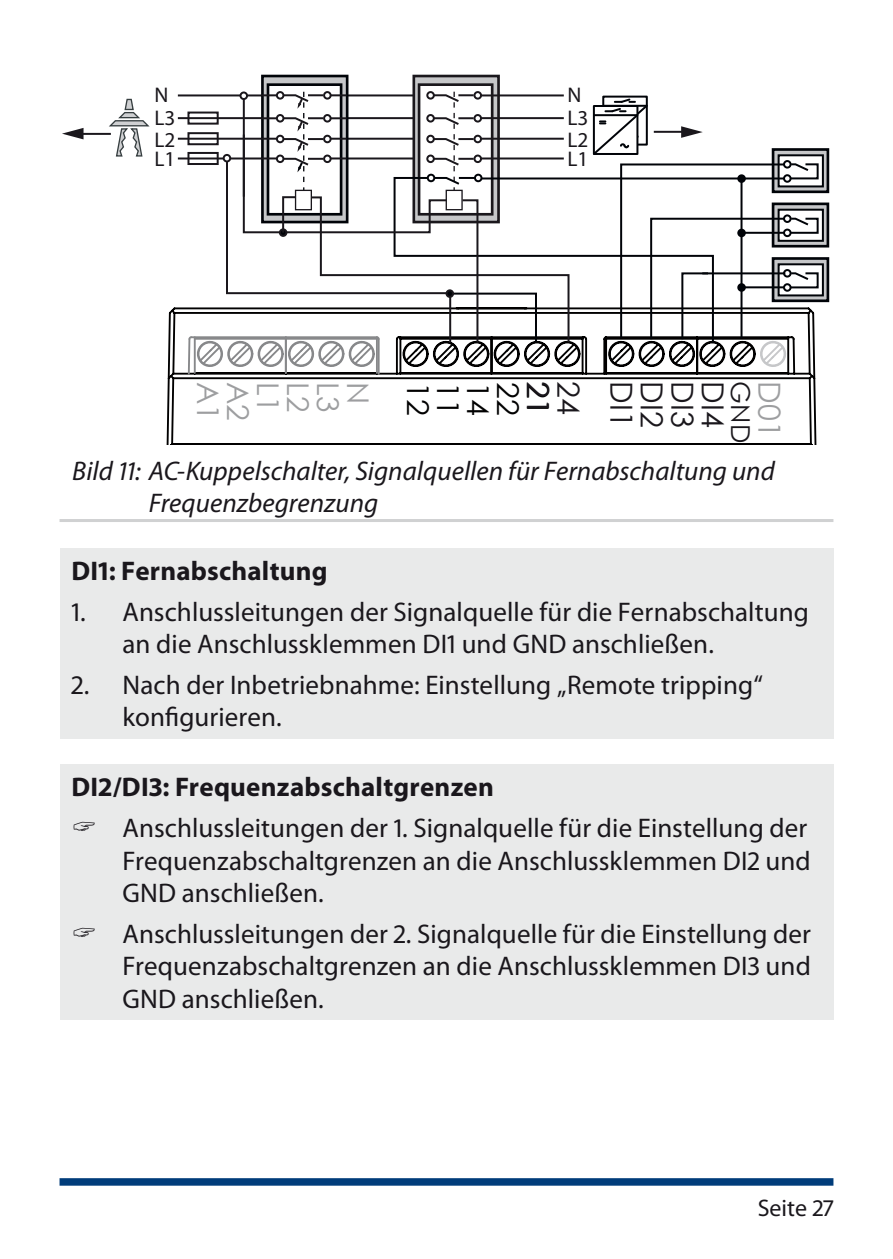
<style>
.page{position:relative;width:893px;height:1259px;background:#fff}
.page>*{position:absolute;margin:0;border:0;box-sizing:border-box;transform-origin:0 0}
.t1{font:30.3px "Century Gothic";color:#1a171c}
.t2{font:30.3px "Century Gothic";color:#9d9ea0}
.t3{font:30px "Century Gothic";color:#9d9ea0}
.t4{font:30px "Century Gothic";color:#010000}
.t5{font:27px/32.4px "Myriad Pro";letter-spacing:.005em;color:#1a171c}
.t6{font:italic 27px/32.4px "Myriad Pro";color:#1a171c}
.t7{font:700 27px "Myriad Pro";letter-spacing:.01em;color:#1a171c}
.t8{font:26.1px "Century Gothic";color:#1a171c}
.t9{font:24px "Myriad Pro";color:#1a171c}
.t10{font:21.3px "Myriad Pro";color:#1a171c}
</style>
<div class="page">
<div style="left:60px;top:1178px;width:773px;height:7px;background:#003c7a"></div>
<hr style="left:60px;top:519px;width:773px;height:3px;background:#d0d1d2">
<svg style="left:166px;top:307px;width:651px;height:138px"></svg>
<hr style="left:178px;top:157px;width:286px;height:2px;background:#1a171c">
<hr style="left:178px;top:138px;width:286px;height:2px;background:#1a171c">
<hr style="left:178px;top:117px;width:286px;height:2px;background:#1a171c">
<hr style="left:178px;top:94px;width:286px;height:2px;background:#1a171c">
<hr style="left:80px;top:133px;width:31px;height:2px;background:#1a171c">
<svg style="left:62px;top:128px;width:22px;height:11px"></svg>
<div style="left:602px;top:96px;width:46px;height:50px;border:2px solid #000308"></div>
<svg style="left:107px;top:98px;width:43px;height:59px"></svg>
<div style="left:262px;top:76px;width:85px;height:146px;background:#c6c7c9"></div>
<div style="left:261px;top:75px;width:87px;height:148px;border:3px solid #000308"></div>
<div style="left:414px;top:76px;width:85px;height:146px;background:#c6c7c9"></div>
<div style="left:412px;top:75px;width:88px;height:148px;border:3px solid #1a171c"></div>
<div style="left:268px;top:85px;width:73px;height:129px;background:#fff"></div>
<div style="left:267px;top:83px;width:75px;height:133px;border:3px solid #000308"></div>
<div style="left:419px;top:85px;width:73px;height:129px;background:#fff"></div>
<div style="left:418px;top:83px;width:75px;height:133px;border:3px solid #1a171c"></div>
<div style="left:276px;top:91px;width:8px;height:9px;border:2px solid #1a171c;border-radius:50%"></div>
<div style="left:323px;top:91px;width:9px;height:9px;border:2px solid #1a171c;border-radius:50%"></div>
<div style="left:426px;top:91px;width:9px;height:9px;border:2px solid #1a171c;border-radius:50%"></div>
<div style="left:473px;top:91px;width:9px;height:9px;border:2px solid #1a171c;border-radius:50%"></div>
<div style="left:773px;top:149px;width:55px;height:43px;background:#c6c7c9"></div>
<div style="left:772px;top:148px;width:57px;height:45px;border:3px solid #000308"></div>
<div style="left:779px;top:155px;width:44px;height:31px;background:#fff"></div>
<div style="left:778px;top:154px;width:46px;height:33px;border:2px solid #000308"></div>
<div style="left:773px;top:204px;width:55px;height:42px;background:#c6c7c9"></div>
<div style="left:772px;top:202px;width:57px;height:45px;border:3px solid #000308"></div>
<div style="left:779px;top:210px;width:44px;height:31px;background:#fff"></div>
<div style="left:778px;top:209px;width:46px;height:33px;border:2px solid #000308"></div>
<div style="left:773px;top:258px;width:55px;height:43px;background:#c6c7c9"></div>
<div style="left:772px;top:257px;width:57px;height:45px;border:3px solid #000308"></div>
<div style="left:779px;top:264px;width:44px;height:31px;background:#fff"></div>
<div style="left:778px;top:263px;width:46px;height:33px;border:2px solid #000308"></div>
<svg style="left:570px;top:177px;width:21px;height:168px"></svg>
<hr style="left:188px;top:339px;width:2px;height:35px;background:#87888a">
<hr style="left:378px;top:339px;width:2px;height:35px;background:#87888a">
<hr style="left:194px;top:339px;width:2px;height:34px;background:#87888a">
<hr style="left:376px;top:339px;width:2px;height:34px;background:#87888a">
<hr style="left:285px;top:339px;width:2px;height:34px;background:#87888a">
<svg style="left:591px;top:97px;width:229px;height:271px"></svg>
<div style="left:239px;top:91px;width:9px;height:9px;border:2px solid #1a171c;border-radius:50%"></div>
<svg style="left:187px;top:92px;width:383px;height:276px"></svg>
<div style="left:60px;top:547px;width:773px;height:191px;background:#e9eaea"></div>
<div style="left:60px;top:764px;width:773px;height:255px;background:#e9eaea"></div>
<p class="t10" style="left:154px;top:82px;width:15px">N</p>
<p class="t10" style="left:567px;top:82px;width:15px">N</p>
<p class="t10" style="left:154px;top:104px;width:22px">L3</p>
<p class="t10" style="left:567px;top:104px;width:22px">L3</p>
<p class="t10" style="left:154px;top:127px;width:22px">L2</p>
<p class="t10" style="left:567px;top:127px;width:22px">L2</p>
<p class="t10" style="left:154px;top:145px;width:22px">L1</p>
<p class="t10" style="left:567px;top:145px;width:22px">L1</p>
<p class="t3" style="left:229px;top:382px;width:40px;rotate:90deg">A1</p>
<p class="t3" style="left:259px;top:382px;width:40px;rotate:90deg">A2</p>
<p class="t3" style="left:289px;top:382px;width:31px;rotate:90deg">L1</p>
<p class="t3" style="left:319px;top:382px;width:31px;rotate:90deg">L2</p>
<p class="t3" style="left:349px;top:382px;width:31px;rotate:90deg">L3</p>
<p class="t3" style="left:379px;top:382px;width:24px;rotate:90deg">N</p>
<p class="t4" style="left:439px;top:382px;width:35px;rotate:90deg">12</p>
<p class="t4" style="left:469px;top:382px;width:35px;rotate:90deg">11</p>
<p class="t4" style="left:499px;top:382px;width:35px;rotate:90deg">14</p>
<p class="t4" style="left:529px;top:382px;width:35px;rotate:90deg">22</p>
<p class="t4" style="left:559px;top:382px;width:35px;rotate:90deg">21</p>
<p class="t1" style="left:590px;top:381px;width:35px;rotate:90deg">24</p>
<p class="t1" style="left:643px;top:381px;width:48px;rotate:90deg">DI1</p>
<p class="t1" style="left:673px;top:381px;width:48px;rotate:90deg">DI2</p>
<p class="t1" style="left:703px;top:381px;width:48px;rotate:90deg">DI3</p>
<p class="t1" style="left:734px;top:381px;width:48px;rotate:90deg">DI4</p>
<p class="t8" style="left:759px;top:381px;width:63px;rotate:90deg">GND</p>
<p class="t2" style="left:790px;top:381px;width:58px;rotate:90deg">D01</p>
<p class="t6" style="left:149px;top:454px;width:628px;text-indent:-77px">Bild 11: AC-Kuppelschalter, Signalquellen für Fernabschaltung und<br>Frequenzbegrenzung</p>
<p class="t7" style="left:72px;top:553px;width:258px">DI1: Fernabschaltung</p>
<p class="t5" style="left:123px;top:595px;width:688px;text-indent:-51px">1. Anschlussleitungen der Signalquelle für die Fernabschaltung an die Anschlussklemmen DI1 und GND anschließen.</p>
<p class="t5" style="left:123px;top:668px;width:642px;text-indent:-51px">2. Nach der Inbetriebnahme: Einstellung „Remote tripping“ konfigurieren.</p>
<p class="t7" style="left:72px;top:769px;width:424px">DI2/DI3: Frequenzabschaltgrenzen</p>
<p class="t5" style="left:123px;top:811px;width:690px">Anschlussleitungen der 1. Signalquelle für die Einstellung der<br>Frequenzabschaltgrenzen an die Anschlussklemmen DI2 und<br>GND anschließen.</p>
<p class="t5" style="left:123px;top:917px;width:690px;text-align:justify">Anschlussleitungen der 2. Signalquelle für die Einstellung der Frequenzabschaltgrenzen an die Anschlussklemmen DI3 und GND anschließen.</p>
<p class="t9" style="left:758px;top:1193px;width:77px">Seite 27</p>
</div>
